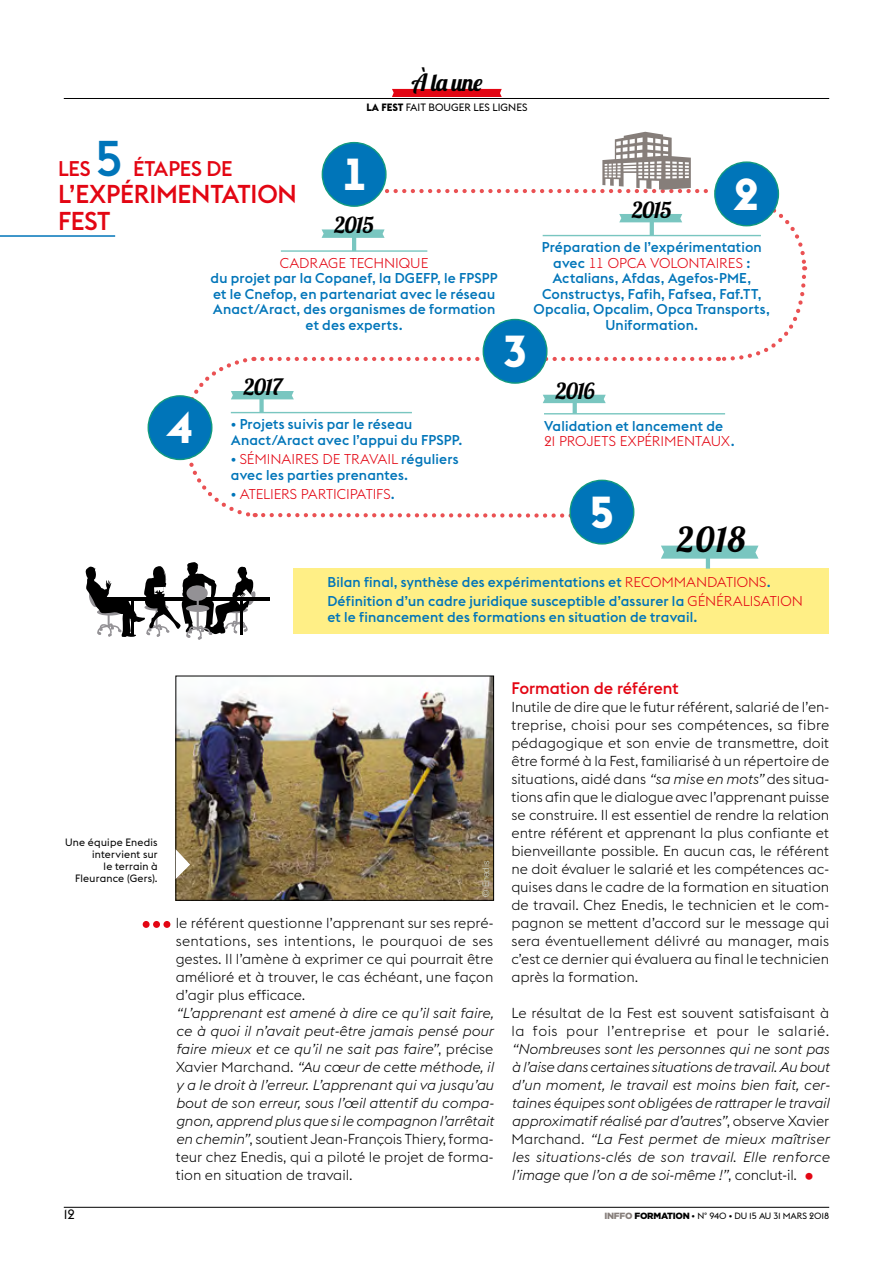
<style>
.page{position:relative;width:893px;height:1263px;background:#fff}
.page>*{position:absolute;margin:0;border:0;box-sizing:border-box;transform-origin:0 0}
.t1{font:500 49.5px "Euclid Flex";color:#0075b9}
.t2{font:700 44.25px "Euclid Flex";color:#fff}
.t3{font:34.35px "Lobster 1.4";color:#000}
.t4{font:500 25.5px/27px "Euclid Flex";letter-spacing:-.01em;color:#e30613}
.t5{font:23.7px "Lobster 1.4";color:#000}
.t6{font:22.2px "Lobster 1.4";letter-spacing:-.03em;color:#000}
.t7{font:500 21px "Euclid Flex";letter-spacing:-.01em;color:#e30613}
.t8{font:500 16.5px "Euclid Flex";color:#e30613}
.t9{font:300 14.25px/18px "Euclid Flex";color:#000;text-align:justify}
.t10{font:italic 300 14.25px/18px "Euclid Flex";letter-spacing:-.01em;color:#000;text-align:justify}
.t11{font:500 14.1px/15.5px "Euclid Flex";letter-spacing:.01em;color:#0075b9}
.t12{font:300 14.1px "Euclid Flex";letter-spacing:-.01em;color:#e30613}
.t13{font:13.5px "Euclid Flex";color:#000}
.t14{font:10.5px/12px "Euclid Flex";letter-spacing:.02em;color:#000;text-align:right}
.t15{font:10.5px "Euclid Flex";color:#000}
.t16{font:9px "Euclid Flex";letter-spacing:-.01em;color:#000}
.t17{font:300 9px "Helvetica";letter-spacing:-.025em;color:#d2dad3}
.s1{font-weight:700}
.s2{font-weight:300;color:#e30613}
.s3{font-weight:500;color:#0075b9}
.s4{font-style:normal}
.s5{font-style:italic}
.s6{font-style:normal;font-size:25.5px;color:#e30613}
.s7{font-family:"Gotham";font-weight:900;color:#867e7a}
.s8{font-family:"Gotham";font-weight:900}
</style>
<div class="page">
<hr style="left:64px;top:1207px;width:765px;height:1px;background:#000">
<svg style="left:392px;top:89px;width:110px;height:8px"></svg>
<hr style="left:64px;top:98px;width:765px;height:1px;background:#000">
<svg style="left:143px;top:921px;width:27px;height:7px"></svg>
<div style="left:293px;top:568px;width:536px;height:66px;background:#ffef86"></div>
<svg style="left:661px;top:546px;width:97px;height:13px"></svg>
<div style="left:148px;top:396px;width:64px;height:63px;background:#0075b9;border-radius:50%"></div>
<div style="left:570px;top:480px;width:64px;height:64px;background:#0075b9;border-radius:50%"></div>
<hr style="left:706px;top:554px;width:4px;height:15px;background:#79c6c0">
<hr style="left:0;top:235px;width:115px;height:2px;background:#0075b9">
<hr style="left:104px;top:597px;width:166px;height:4px;background:#000">
<svg style="left:86px;top:562px;width:170px;height:78px"></svg>
<hr style="left:197px;top:587px;width:2px;height:22px;background:#939195">
<svg style="left:182px;top:132px;width:626px;height:388px"></svg>
<img style="left:178px;top:678px;width:314px;height:220px">
<div style="left:176px;top:676px;width:318px;height:224px;border:1px solid #000"></div>
<svg style="left:176px;top:849px;width:14px;height:30px"></svg>
<h1 class="t1" style="left:95px;top:130px;width:29px">5</h1>
<h3 class="t7" style="left:133px;top:156px;width:101px">ÉTAPES DE</h3>
<h3 class="t4" style="left:58px;top:181px;width:240px">L’EXPÉRIMENTATION<br>FEST</h3>
<h3 class="t7" style="left:58px;top:156px;width:34px">LES</h3>
<h3 class="t5" style="left:411px;top:67px;width:73px">À la une</h3>
<p class="t15" style="left:366px;top:102px;width:163px"><span class="s1">LA FEST</span> FAIT BOUGER LES LIGNES</p>
<h2 class="t2" style="left:341px;top:149px;width:28px">1</h2>
<h3 class="t6" style="left:334px;top:211px;width:41px">2015</h3>
<h3 class="t6" style="left:632px;top:196px;width:41px">2015</h3>
<h2 class="t2" style="left:734px;top:169px;width:28px">2</h2>
<p class="t12" style="left:280px;top:255px;width:150px">CADRAGE TECHNIQUE</p>
<p class="t11" style="left:211px;top:271px;width:289px;text-align:center">du projet par la Copanef, la DGEFP, le FPSPP et le Cnefop, en partenariat avec le réseau Anact/Aract, des organismes de formation et des experts.</p>
<h2 class="t2" style="left:502px;top:326px;width:28px">3</h2>
<p class="t11" style="left:534px;top:240px;width:238px;text-align:center">Préparation de l’expérimentation avec <span class="s2">11 OPCA VOLONTAIRES</span> :<br>Actalians, Afdas, Agefos-PME,<br>Constructys, Fafih, Fafsea, Faf.TT,<br>Opcalia, Opcalim, Opca Transports,<br>Uniformation.</p>
<h2 class="t2" style="left:167px;top:402px;width:28px">4</h2>
<h3 class="t6" style="left:244px;top:373px;width:41px">2017</h3>
<h3 class="t6" style="left:556px;top:376px;width:41px">2016</h3>
<p class="t11" style="left:231px;top:417px;width:233px">• Projets suivis par le réseau<br>Anact/Aract avec l’appui du FPSPP.</p>
<p class="t11" style="left:231px;top:452px;width:229px">• <span class="s2">SÉMINAIRES DE TRAVAIL</span> réguliers avec les parties prenantes.</p>
<p class="t12" style="left:231px;top:486px;width:166px"><span class="s3">•</span> ATELIERS PARTICIPATIFS<span class="s3">.</span></p>
<p class="t11" style="left:544px;top:418px;width:192px">Validation et lancement de<br><span class="s2">21 PROJETS EXPÉRIMENTAUX</span>.</p>
<h2 class="t2" style="left:589px;top:487px;width:28px">5</h2>
<h3 class="t3" style="left:677px;top:517px;width:69px">2018</h3>
<p class="t11" style="left:327px;top:572px;width:477px;line-height:19.5px">Bilan final, synthèse des expérimentations et <span class="s2">RECOMMANDATIONS</span>.<br>Définition d’un cadre juridique susceptible d’assurer la <span class="s2">GÉNÉRALISATION</span></p>
<p class="t11" style="left:327px;top:609px;width:371px">et le financement des formations en situation de travail.</p>
<p class="t14" style="left:65px;top:836px;width:94px">Une équipe Enedis intervient sur<br>le terrain à<br>Fleurance (Gers).</p>
<p class="t17" style="left:478px;top:896px;width:37px;rotate:-90deg">© Enedis</p>
<p class="t9" style="left:176px;top:914px;width:319px">le référent questionne l’apprenant sur ses repré&shy;sentations, ses intentions, le pourquoi de ses gestes. Il l’amène à exprimer ce qui pourrait être amélioré et à trouver, le cas échéant, une façon d’agir plus efficace.</p>
<p class="t10" style="left:176px;top:1004px;width:319px">“L’apprenant est amené à dire ce qu’il sait faire, ce à quoi il n’avait peut-être jamais pensé pour faire mieux et ce qu’il ne sait pas faire”<span class="s4">, précise Xavier Marchand.</span> “Au cœur de cette méthode, il y a le droit à l’erreur. L’apprenant qui va jusqu’au bout de son erreur, sous l’œil attentif du compa&shy;gnon, apprend plus que si le compagnon l’arrêtait en chemin”<span class="s4">, soutient Jean-François Thiery, forma&shy;teur chez Enedis, qui a piloté le projet de forma&shy;tion en situation de travail.</span></p>
<p class="t8" style="left:511px;top:678px;width:169px">Formation de référent</p>
<p class="t9" style="left:511px;top:698px;width:319px">Inutile de dire que le futur référent, salarié de l’en&shy;treprise, choisi pour ses compétences, sa fibre pédagogique et son envie de transmettre, doit être formé à la Fest, familiarisé à un répertoire de situations, aidé dans <span class="s5">“sa mise en mots”</span> des situa&shy;tions afin que le dialogue avec l’apprenant puisse se construire. Il est essentiel de rendre la relation entre référent et apprenant la plus confiante et bienveillante possible. En aucun cas, le référent ne doit évaluer le salarié et les compétences ac&shy;quises dans le cadre de la formation en situation de travail. Chez Enedis, le technicien et le com&shy;pagnon se mettent d’accord sur le message qui sera éventuellement délivré au manager, mais c’est ce dernier qui évaluera au final le technicien après la formation.</p>
<p class="t9" style="left:511px;top:1004px;width:319px">Le résultat de la Fest est souvent satisfaisant à la fois pour l’entreprise et pour le salarié.</p>
<p class="t10" style="left:511px;top:1040px;width:320px">“Nombreuses sont les personnes qui ne sont pas à l’aise dans certaines situations de travail. Au bout d’un moment, le travail est moins bien fait, cer&shy;taines équipes sont obligées de rattraper le travail approximatif réalisé par d’autres”<span class="s4">, observe Xavier Marchand.</span> “La Fest permet de mieux maîtriser les situations-clés de son travail. Elle renforce l’image que l’on a de soi-même !”<span class="s4">, conclut-il.</span> <span class="s6">•</span></p>
<p class="t13" style="left:64px;top:1207px;width:13px">12</p>
<p class="t16" style="left:604px;top:1210px;width:226px"><span class="s7">INFFO</span> <span class="s8">FORMATION</span> • N° 940 • DU 15 AU 31 MARS 2018</p>
</div>
